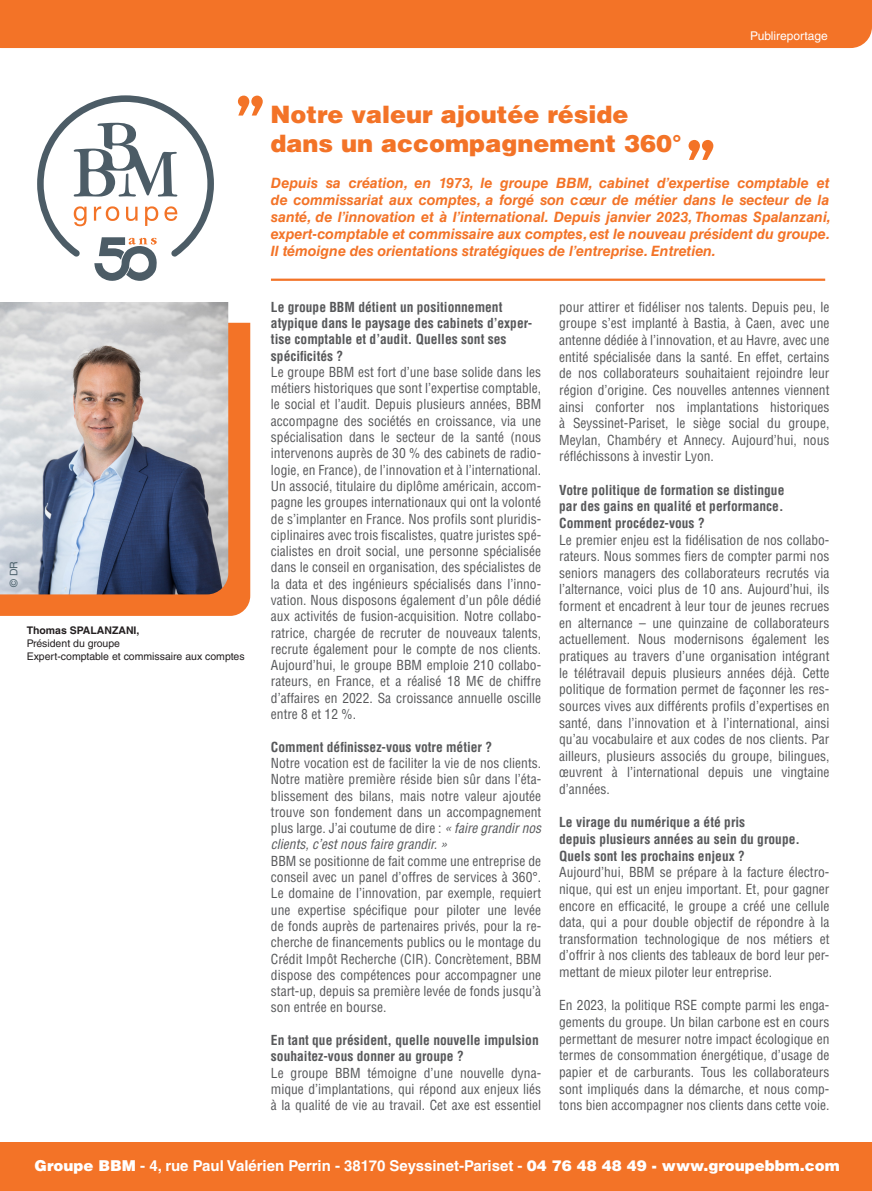
<style>
.page{position:relative;width:872px;height:1191px;background:#fff}
.page>*{position:absolute;margin:0;border:0;box-sizing:border-box;transform-origin:0 0}
.t1{font:75px "Delpire";color:#f37327}
.t2{font:900 24px "Helvetica LT Std";color:#f37327}
.t3{font:700 15px "Helvetica LT Std";color:#fff}
.t4{font:italic 700 14.25px/17.1px "Helvetica LT Std";color:#f37327;text-align:justify}
.t5{font:condensed 13.5px/16.4px "Helvetica LT Std";color:#57585a;text-align:justify}
.t6{font:700 condensed 13.5px/16.4px "Helvetica LT Std";color:#57585a}
.t7{font:12px "Helvetica LT Std";color:#fff}
.t8{font:10.5px "Helvetica LT Std";color:#231f20}
.t9{font:700 10.5px/12.6px "Helvetica LT Std";color:#231f20}
.t10{font:10.5px "Helvetica LT Std";color:#4f646e}
.s1{font-weight:400}
.s2{font-style:italic}
.s3{font-weight:900}
</style>
<div class="page">
<div style="left:0;top:1143px;width:872px;height:48px;background:#f37327"></div>
<div style="left:0;top:0;width:872px;height:48px;background:#f37327"></div>
<svg style="left:0;top:323px;width:250px;height:293px;background:#f1752b"></svg>
<hr style="left:271px;top:278px;width:554px;height:3px;background:#f37327">
<img style="left:0;top:302px;width:228px;height:292px">
<svg style="left:37px;top:95px;width:177px;height:186px"></svg>
<p class="t7" style="left:750px;top:29px;width:79px">Publireportage</p>
<p class="t1" style="left:234px;top:80px;width:35px">”</p>
<p class="t2" style="left:270px;top:98px;width:359px">Notre valeur ajoutée réside</p>
<p class="t2" style="left:270px;top:127px;width:413px">dans un accompagnement 360°</p>
<p class="t1" style="left:685px;top:80px;width:33px">„</p>
<p class="t4" style="left:271px;top:174px;width:561px">Depuis sa création, en 1973, le groupe BBM, cabinet d’expertise comptable et de commissariat aux comptes, a forgé son cœur de métier dans le secteur de la santé, de l’innovation et à l’international. Depuis janvier 2023, Thomas Spalanzani, expert-comptable et commissaire aux comptes, est le nouveau président du groupe.<br>Il témoigne des orientations stratégiques de l’entreprise. Entretien.</p>
<p class="t10" style="left:8px;top:587px;width:27px;rotate:-90deg">© DR</p>
<p class="t9" style="left:27px;top:624px;width:114px">Thomas SPALANZANI,<br><span class="s1">Président du groupe</span></p>
<p class="t8" style="left:27px;top:650px;width:219px">Expert-comptable et commissaire aux comptes</p>
<p class="t6" style="left:271px;top:298px;width:263px">Le groupe BBM détient un positionnement atypique dans le paysage des cabinets d’exper&shy;tise comptable et d’audit. Quelles sont ses spécificités ?</p>
<p class="t5" style="left:271px;top:364px;width:272px">Le groupe BBM est fort d’une base solide dans les métiers historiques que sont l’expertise comptable, le social et l’audit. Depuis plusieurs années, BBM accompagne des sociétés en croissance, via une spécialisation dans le secteur de la santé (nous intervenons auprès de 30 % des cabinets de radio&shy;logie, en France), de l’innovation et à l’international.</p>
<p class="t5" style="left:271px;top:478px;width:272px">Un associé, titulaire du diplôme américain, accom&shy;pagne les groupes internationaux qui ont la volonté de s’implanter en France. Nos profils sont pluridis&shy;ciplinaires avec trois fiscalistes, quatre juristes spé&shy;cialistes en droit social, une personne spécialisée dans le conseil en organisation, des spécialistes de la data et des ingénieurs spécialisés dans l’inno&shy;vation. Nous disposons également d’un pôle dédié aux activités de fusion-acquisition. Notre collabo&shy;ratrice, chargée de recruter de nouveaux talents, recrute également pour le compte de nos clients.<br>Aujourd’hui, le groupe BBM emploie 210 collabo&shy;rateurs, en France, et a réalisé 18 M€ de chiffre d’affaires en 2022. Sa croissance annuelle oscille entre 8 et 12 %.</p>
<p class="t6" style="left:271px;top:738px;width:223px">Comment définissez-vous votre métier ?</p>
<p class="t5" style="left:271px;top:755px;width:272px">Notre vocation est de faciliter la vie de nos clients.<br>Notre matière première réside bien sûr dans l’éta&shy;blissement des bilans, mais notre valeur ajoutée trouve son fondement dans un accompagnement plus large. J’ai coutume de dire : <span class="s2">« faire grandir nos clients, c’est nous faire grandir. »</span></p>
<p class="t5" style="left:271px;top:852px;width:272px">BBM se positionne de fait comme une entreprise de conseil avec un panel d’offres de services à 360°.<br>Le domaine de l’innovation, par exemple, requiert une expertise spécifique pour piloter une levée de fonds auprès de partenaires privés, pour la re&shy;cherche de financements publics ou le montage du Crédit Impôt Recherche (CIR). Concrètement, BBM dispose des compétences pour accompagner une start-up, depuis sa première levée de fonds jusqu’à son entrée en bourse.</p>
<p class="t6" style="left:271px;top:1031px;width:269px">En tant que président, quelle nouvelle impulsion souhaitez-vous donner au groupe ?</p>
<p class="t5" style="left:271px;top:1064px;width:272px">Le groupe BBM témoigne d’une nouvelle dyna&shy;mique d’implantations, qui répond aux enjeux liés à la qualité de vie au travail. Cet axe est essentiel</p>
<p class="t5" style="left:559px;top:298px;width:272px">pour attirer et fidéliser nos talents. Depuis peu, le groupe s’est implanté à Bastia, à Caen, avec une antenne dédiée à l’innovation, et au Havre, avec une entité spécialisée dans la santé. En effet, certains de nos collaborateurs souhaitaient rejoindre leur région d’origine. Ces nouvelles antennes viennent ainsi conforter nos implantations historiques à Seyssinet-Pariset, le siège social du groupe, Meylan, Chambéry et Annecy. Aujourd’hui, nous réfléchissons à investir Lyon.</p>
<p class="t6" style="left:559px;top:481px;width:227px;text-align:justify">Votre politique de formation se distingue par des gains en qualité et performance.<br>Comment procédez-vous ?</p>
<p class="t5" style="left:559px;top:531px;width:272px">Le premier enjeu est la fidélisation de nos collabo&shy;rateurs. Nous sommes fiers de compter parmi nos seniors managers des collaborateurs recrutés via l’alternance, voici plus de 10 ans. Aujourd’hui, ils forment et encadrent à leur tour de jeunes recrues en alternance – une quinzaine de collaborateurs actuellement. Nous modernisons également les pratiques au travers d’une organisation intégrant le télétravail depuis plusieurs années déjà. Cette politique de formation permet de façonner les res&shy;sources vives aux différents profils d’expertises en santé, dans l’innovation et à l’international, ainsi qu’au vocabulaire et aux codes de nos clients. Par ailleurs, plusieurs associés du groupe, bilingues, œuvrent à l’international depuis une vingtaine d’années.</p>
<p class="t6" style="left:559px;top:814px;width:242px">Le virage du numérique a été pris<br>depuis plusieurs années au sein du groupe.<br>Quels sont les prochains enjeux ?</p>
<p class="t5" style="left:559px;top:864px;width:272px">Aujourd’hui, BBM se prépare à la facture électro&shy;nique, qui est un enjeu important. Et, pour gagner encore en efficacité, le groupe a créé une cellule data, qui a pour double objectif de répondre à la transformation technologique de nos métiers et d’offrir à nos clients des tableaux de bord leur per&shy;mettant de mieux piloter leur entreprise.</p>
<p class="t5" style="left:559px;top:997px;width:272px">En 2023, la politique RSE compte parmi les enga&shy;gements du groupe. Un bilan carbone est en cours permettant de mesurer notre impact écologique en termes de consommation énergétique, d’usage de papier et de carburants. Tous les collaborateurs sont impliqués dans la démarche, et nous comp&shy;tons bien accompagner nos clients dans cette voie.</p>
<p class="t3" style="left:35px;top:1156px;width:807px"><span class="s3">Groupe BBM</span> - 4, rue Paul Valérien Perrin - 38170 Seyssinet-Pariset - <span class="s3">04 76 48 48 49 - www.groupebbm.com</span></p>
</div>
